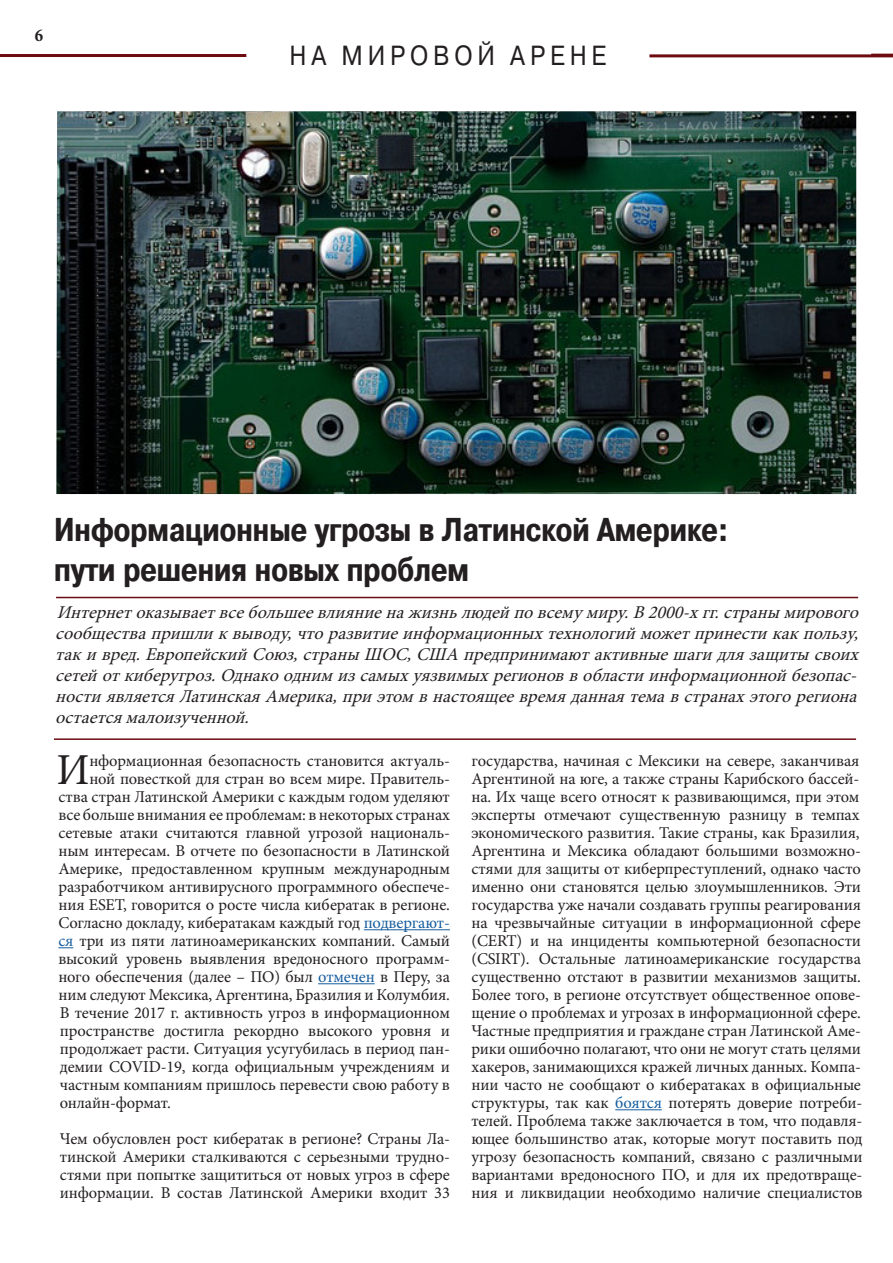
<style>
.page{position:relative;width:893px;height:1263px;background:#fff}
.page>*{position:absolute;margin:0;border:0;box-sizing:border-box;transform-origin:0 0}
.t1{font:44.25px "Minion Pro";color:#231f20}
.t2{font:700 33px "Pragmatica Cond C";color:#231f20}
.t3{font:27.6px "Pragmatica C";letter-spacing:.2em;color:#231f20;scale:.87 1}
.t4{font:italic 18px/21px "Minion Pro";color:#231f20;text-align:justify}
.t5{font:700 condensed 18px "Minion Pro";color:#231f20}
.t6{font:16.5px/18px "Minion Pro";letter-spacing:-.01em;color:#231f20;text-align:justify}
.s1{color:#175d9e}
</style>
<div class="page">
<hr style="left:0;top:54px;width:246px;height:3px;background:#6d0b11">
<hr style="left:649px;top:54px;width:244px;height:3px;background:#6d0b11">
<img style="left:56px;top:111px;width:800px;height:383px">
<hr style="left:364px;top:929px;width:86px;height:1px;background:#175d9e">
<svg style="left:58px;top:947px;width:15px;height:1px"></svg>
<hr style="left:318px;top:983px;width:57px;height:1px;background:#175d9e">
<hr style="left:615px;top:1109px;width:47px;height:1px;background:#175d9e">
<hr style="left:54px;top:738px;width:802px;height:2px;background:#6d0b11">
<hr style="left:56px;top:597px;width:802px;height:1px;background:#6d0b11">
<p class="t5" style="left:35px;top:23px;width:10px">6</p>
<p class="t3" style="left:290px;top:40px;width:365px">НА МИРОВОЙ АРЕНЕ</p>
<p class="t2" style="left:54px;top:511px;width:676px">Информационные угрозы в Латинской Америке:</p>
<p class="t2" style="left:54px;top:551px;width:417px">пути решения новых проблем</p>
<p class="t4" style="left:55px;top:602px;width:811px">Интернетоказываетвсебольшеевлияниенажизньлюдейповсемумиру.В2000-хгг.страны мирового сообществапришликвыводу,чторазвитиеинформационныхтехнологийможетпринестикакпользу, такивред.ЕвропейскийСоюз,страны ШОС,США предпринимаютактивныешагидлязащиты своих сетейоткиберугроз.Однакооднимизсамыхуязвимыхрегионоввобластиинформационнойбезопас&shy;ностиявляетсяЛатинскаяАмерика,приэтомвнастоящеевремяданнаятемавстранахэтогорегиона остаетсямалоизученной.</p>
<p class="t1" style="left:57px;top:740px;width:35px">И</p>
<p class="t6" style="left:89px;top:752px;width:362px">нформационная безопасность становится актуаль-</p>
<p class="t6" style="left:89px;top:770px;width:362px">ной повесткой для стран во всем мире. Правитель-</p>
<p class="t6" style="left:58px;top:788px;width:393px">ства стран Латинской Америки с каждым годом уделяют</p>
<p class="t6" style="left:58px;top:806px;width:393px">все больше внимания ее проблемам: в некоторых странах</p>
<p class="t6" style="left:58px;top:824px;width:393px">сетевые атаки считаются главной угрозой националь-</p>
<p class="t6" style="left:58px;top:842px;width:393px">ным интересам. В отчете по безопасности в Латинской</p>
<p class="t6" style="left:58px;top:860px;width:393px">Америке, предоставленном крупным международным</p>
<p class="t6" style="left:58px;top:878px;width:393px">разработчиком антивирусного программного обеспече-</p>
<p class="t6" style="left:58px;top:896px;width:393px">ния ESET, говорится о росте числа кибератак в регионе.</p>
<p class="t6" style="left:58px;top:914px;width:393px">Согласно докладу, кибератакам каждый год <span class="s1">подвергают-</span></p>
<p class="t6" style="left:58px;top:932px;width:393px"><span class="s1">ся</span> три из пяти латиноамериканских компаний. Самый</p>
<p class="t6" style="left:58px;top:950px;width:393px">высокий уровень выявления вредоносного программ-</p>
<p class="t6" style="left:58px;top:968px;width:393px">ного обеспечения (далее – ПО) был <span class="s1">отмечен</span> в Перу, за</p>
<p class="t6" style="left:58px;top:986px;width:393px">ним следуют Мексика, Аргентина, Бразилия и Колумбия.</p>
<p class="t6" style="left:60px;top:1004px;width:392px">В течение 2017 г. активность угроз в информационном</p>
<p class="t6" style="left:60px;top:1022px;width:391px">пространстве достигла рекордно высокого уровня и</p>
<p class="t6" style="left:60px;top:1040px;width:392px">продолжает расти. Ситуация усугубилась в период пан-</p>
<p class="t6" style="left:60px;top:1058px;width:392px">демии COVID-19, когда официальным учреждениям и</p>
<p class="t6" style="left:60px;top:1076px;width:392px">частным компаниям пришлось перевести свою работу в</p>
<p class="t6" style="left:60px;top:1094px;width:113px">онлайн-формат.</p>
<p class="t6" style="left:60px;top:1130px;width:392px">Чем обусловлен рост кибератак в регионе? Страны Ла&shy;тинской Америки сталкиваются с серьезными трудно&shy;стями при попытке защититься от новых угроз в сфере информации. В состав Латинской Америки входит 33</p>
<p class="t6" style="left:471px;top:752px;width:393px;text-align:left">государства, начиная с Мексики на севере, заканчивая Аргентиной на юге, а также страны Карибского бассей&shy;на. Их чаще всего относят к развивающимся, при этом эксперты отмечают существенную разницу в темпах экономического развития. Такие страны, как Бразилия, Аргентина и Мексика обладают большими возможно&shy;стями для защиты от киберпреступлений, однако часто именно они становятся целью злоумышленников. Эти государства уже начали создавать группы реагирования на чрезвычайные ситуации в информационной сфере (CERT) и на инциденты компьютерной безопасности (CSIRT). Остальные латиноамериканские государства существенно отстают в развитии механизмов защиты.<br>Более того, в регионе отсутствует общественное опове&shy;щение о проблемах и угрозах в информационной сфере.<br>Частные предприятия и граждане стран Латинской Аме&shy;рики ошибочно полагают, что они не могут стать целями хакеров, занимающихся кражей личных данных. Компа&shy;нии часто не сообщают о кибератаках в официальные структуры, так как <span class="s1">боятся</span> потерять доверие потреби&shy;телей. Проблема также заключается в том, что подавля&shy;ющее большинство атак, которые могут поставить под угрозу безопасность компаний, связано с различными вариантами вредоносного ПО, и для их предотвраще&shy;ния и ликвидации необходимо наличие специалистов</p>
</div>
